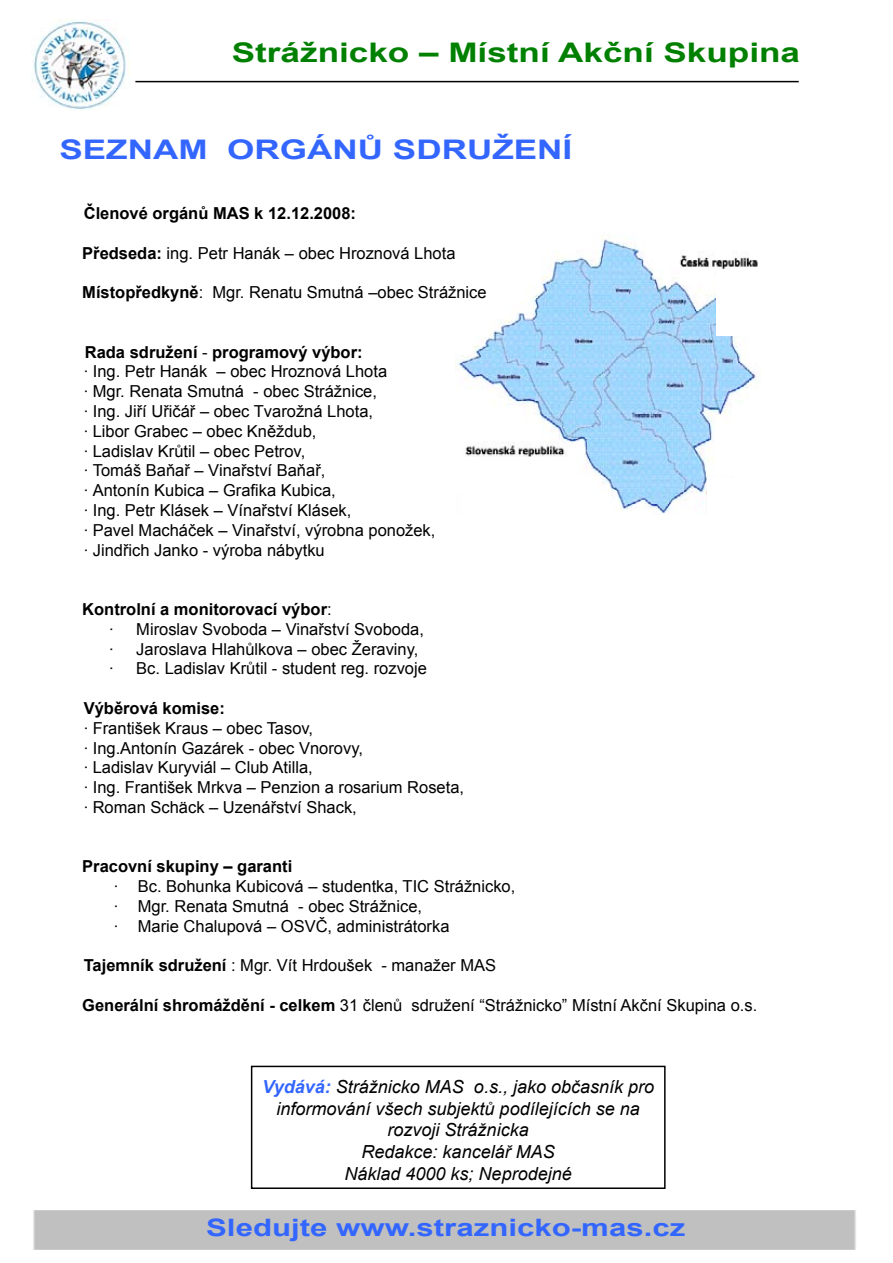
<style>
.page{position:relative;width:893px;height:1263px;background:#fff}
.page>*{position:absolute;margin:0;border:0;box-sizing:border-box;transform-origin:0 0}
.t1{font:700 27px "Arial";color:#008000;scale:1.3 1}
.t2{font:700 27px "Arial";color:#36f;scale:1.3 1}
.t3{font:700 24px "Arial";color:#36f;scale:1.3 1}
.t4{font:italic 18px/21.6px "Arial";color:#000;text-align:center}
.t5{font:16.5px/19.8px "Arial";color:#000}
.t6{font:700 16.5px "Arial";color:#000}
.s1{font-weight:700}
.s2{font-weight:700;color:#36f}
</style>
<div class="page">
<img style="left:31px;top:20px;width:99px;height:90px">
<hr style="left:135px;top:81px;width:664px;height:1px;background:#000">
<img style="left:455px;top:235px;width:304px;height:279px">
<div style="left:734px;top:406px;width:80px;height:74px;background:#fff"></div>
<div style="left:716px;top:270px;width:68px;height:66px;background:#fff"></div>
<div style="left:251px;top:1066px;width:415px;height:123px;border:2px solid #000"></div>
<div style="left:707px;top:478px;width:80px;height:75px;background:#fff"></div>
<div style="left:463px;top:457px;width:114px;height:74px;background:#fff"></div>
<h1 class="t1" style="left:232px;top:35px;width:439px">Strážnicko – Místní Akční Skupina</h1>
<h1 class="t2" style="left:59px;top:132px;width:73px">Seznam</h1>
<h1 class="t2" style="left:227px;top:132px;width:148px">orgánů sdr</h1>
<h1 class="t2" style="left:467px;top:132px;width:36px">užení</h1>
<p class="t6" style="left:84px;top:202px;width:274px">Členové orgánů MAS k 12.12.2008:</p>
<p class="t5" style="left:82px;top:243px;width:375px"><span class="s1">Předseda:</span> ing. Petr Hanák – obec Hroznová Lhota</p>
<p class="t5" style="left:82px;top:283px;width:406px"><span class="s1">Místopředkyně</span>: Mgr. Renatu Smutná –obec Strážnice</p>
<p class="t5" style="left:84px;top:342px;width:353px"><span class="s1">Rada sdružení</span> - <span class="s1">programový výbor:<br></span>· Ing. Petr Hanák – obec Hroznová Lhota<br>· Mgr. Renata Smutná - obec Strážnice,<br>· Ing. Jiří Uřičář – obec Tvarožná Lhota,<br>· Libor Grabec – obec Kněždub,<br>· Ladislav Krůtil – obec Petrov,<br>· Tomáš Baňař – Vinařství Baňař,<br>· Antonín Kubica – Grafika Kubica,<br>· Ing. Petr Klásek – Vínařství Klásek,<br>· Pavel Macháček – Vinařství, výrobna ponožek, · Jindřich Janko - výroba nábytku</p>
<p class="t5" style="left:109px;top:599px;width:319px;text-indent:-27px"><span class="s1">Kontrolní a monitorovací výbor</span>:<br>· Miroslav Svoboda – Vinařství Svoboda, · Jaroslava Hlahůlkova – obec Žeraviny, · Bc. Ladislav Krůtil - student reg. rozvoje</p>
<p class="t6" style="left:84px;top:697px;width:143px">Výběrová komise:</p>
<p class="t5" style="left:84px;top:718px;width:382px">· František Kraus – obec Tasov,<br>· Ing.Antonín Gazárek - obec Vnorovy,<br>· Ladislav Kuryviál – Club Atilla,<br>· Ing. František Mrkva – Penzion a rosarium Roseta, · Roman Schäck – Uzenářství Shack,</p>
<p class="t6" style="left:82px;top:856px;width:211px">Pracovní skupiny – garanti</p>
<p class="t5" style="left:114px;top:877px;width:403px">· Bc. Bohunka Kubicová – studentka, TIC Strážnicko, · Mgr. Renata Smutná - obec Strážnice,<br>· Marie Chalupová – OSVČ, administrátorka</p>
<p class="t5" style="left:84px;top:956px;width:414px"><span class="s1">Tajemník sdružení</span> : Mgr. Vít Hrdoušek - manažer MAS</p>
<p class="t5" style="left:82px;top:995px;width:676px"><span class="s1">Generální shromáždění - celkem</span> 31 členů sdružení “Strážnicko” Místní Akční Skupina o.s.</p>
<p class="t4" style="left:262px;top:1076px;width:393px"><span class="s2">Vydává:</span> Strážnicko MAS o.s., jako občasník pro informování všech subjektů podílejících se na rozvoji Strážnicka<br>Redakce: kancelář MAS<br>Náklad 4000 ks; Neprodejné</p>
<h2 class="t3" style="left:206px;top:1211px;width:370px">Sledujte www.straznicko-mas.cz</h2>
</div>
